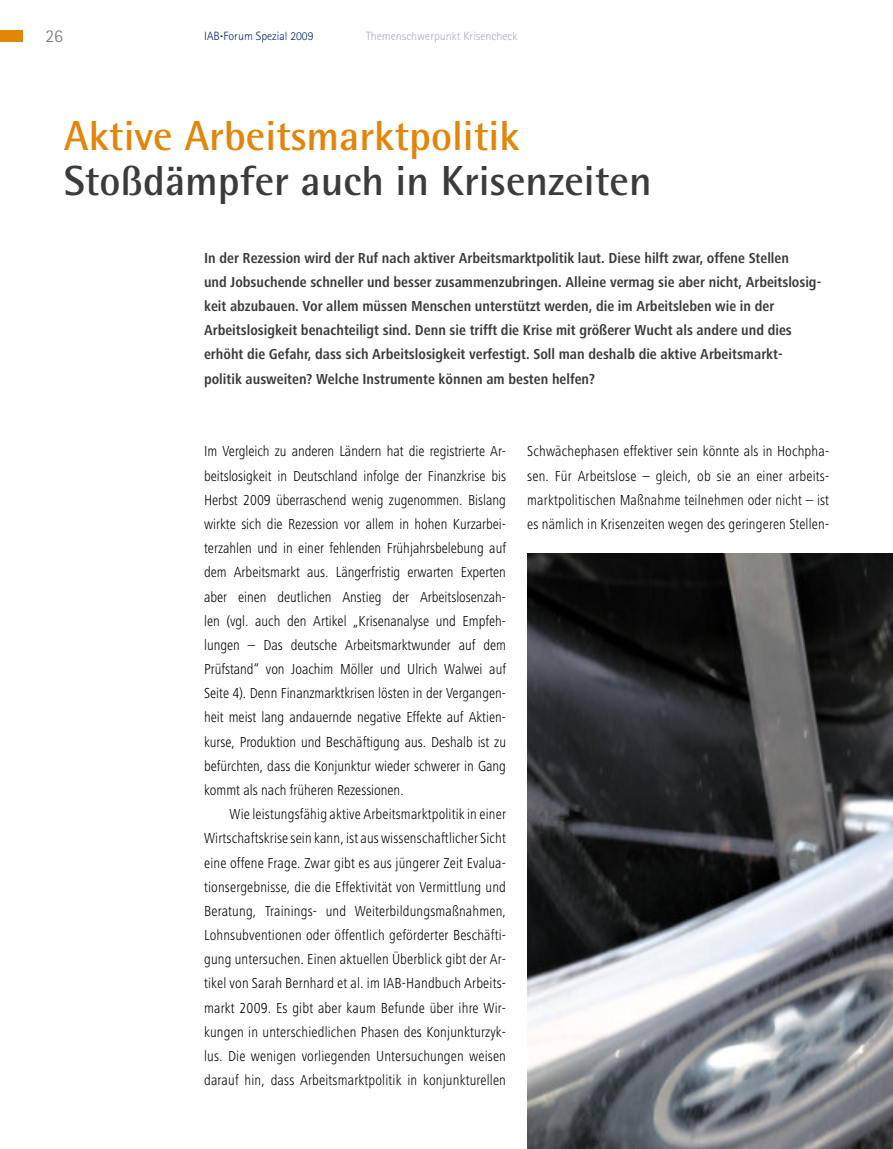
<style>
.page{position:relative;width:893px;height:1149px;background:#fff}
.page>*{position:absolute;margin:0;border:0;box-sizing:border-box;transform-origin:0 0}
.t1{font:700 42px "Rotis Semi Sans";color:#3b3b3b}
.t2{font:700 42px "Rotis Semi Sans";color:#e2860a}
.t3{font:300 18px "Rotis Sans Serif";color:#737373}
.t4{font:300 condensed 15px/24.2px "Frutiger Next LT";letter-spacing:.01em;color:#000;text-align:justify}
.t5{font:700 condensed 15px/24.2px "Frutiger Next LT";color:#3b3b3b}
.t6{font:300 12px "Rotis Sans Serif";color:#a8a8cc}
.t7{font:300 12px "Rotis Sans Serif";color:#042566}
</style>
<div class="page">
<img style="left:527px;top:553px;width:366px;height:595px">
<div style="left:0;top:30px;width:23px;height:12px;background:#e2860a"></div>
<p class="t3" style="left:45px;top:29px;width:19px">26</p>
<p class="t7" style="left:204px;top:32px;width:111px">IAB <sup>.</sup> Forum Spezial 2009</p>
<p class="t6" style="left:366px;top:32px;width:153px">Themenschwerpunkt Krisencheck</p>
<h1 class="t2" style="left:64px;top:120px;width:457px">Aktive Arbeitsmarktpolitik</h1>
<h1 class="t1" style="left:64px;top:165px;width:589px">Stoßdämpfer auch in Krisenzeiten</h1>
<p class="t5" style="left:204px;top:247px;width:619px">In der Rezession wird der Ruf nach aktiver Arbeitsmarktpolitik laut. Diese hilft zwar, offene Stellen<br>und Jobsuchende schneller und besser zusammenzubringen. Alleine vermag sie aber nicht, Arbeitslosig&shy;keit abzubauen. Vor allem müssen Menschen unterstützt werden, die im Arbeitsleben wie in der Arbeitslosigkeit benachteiligt sind. Denn sie trifft die Krise mit größerer Wucht als andere und dies erhöht die Gefahr, dass sich Arbeitslosigkeit verfestigt. Soll man deshalb die aktive Arbeitsmarkt&shy;politik ausweiten? Welche Instrumente können am besten helfen?</p>
<p class="t4" style="left:204px;top:439px;width:303px">Im Vergleich zu anderen Ländern hat die registrierte Ar&shy;beitslosigkeit in Deutschland infolge der Finanzkrise bis Herbst 2009 überraschend wenig zugenommen. Bislang wirkte sich die Rezession vor allem in hohen Kurzarbei&shy;terzahlen und in einer fehlenden Frühjahrsbelebung auf dem Arbeitsmarkt aus. Längerfristig erwarten Experten aber einen deutlichen Anstieg der Arbeitslosenzah&shy;len (vgl. auch den Artikel „Krisenanalyse und Empfeh&shy;lungen – Das deutsche Arbeitsmarktwunder auf dem Prüfstand“ von Joachim Möller und Ulrich Walwei auf Seite 4). Denn Finanzmarktkrisen lösten in der Vergangen&shy;heit meist lang andauernde negative Effekte auf Aktien&shy;kurse, Produktion und Beschäftigung aus. Deshalb ist zu befürchten, dass die Konjunktur wieder schwerer in Gang kommt als nach früheren Rezessionen.</p>
<p class="t4" style="left:204px;top:802px;width:303px;text-indent:26px">Wie leistungsfähig aktive Arbeitsmarktpolitik in einer Wirtschaftskrise sein kann, ist aus wissenschaftlicher Sicht eine offene Frage. Zwar gibt es aus jüngerer Zeit Evalua&shy;tionsergebnisse, die die Effektivität von Vermittlung und Beratung, Trainings- und Weiterbildungsmaßnahmen, Lohnsubventionen oder öffentlich geförderter Beschäfti&shy;gung untersuchen. Einen aktuellen Überblick gibt der Ar&shy;tikel von Sarah Bernhard et al. im IAB-Handbuch Arbeits&shy;markt 2009. Es gibt aber kaum Befunde über ihre Wir&shy;kungen in unterschiedlichen Phasen des Konjunkturzyk&shy;lus. Die wenigen vorliegenden Untersuchungen weisen darauf hin, dass Arbeitsmarktpolitik in konjunkturellen</p>
<p class="t4" style="left:527px;top:439px;width:303px">Schwächephasen effektiver sein könnte als in Hochpha&shy;sen. Für Arbeitslose – gleich, ob sie an einer arbeits&shy;marktpolitischen Maßnahme teilnehmen oder nicht – ist es nämlich in Krisenzeiten wegen des geringeren Stellen-</p>
</div>
